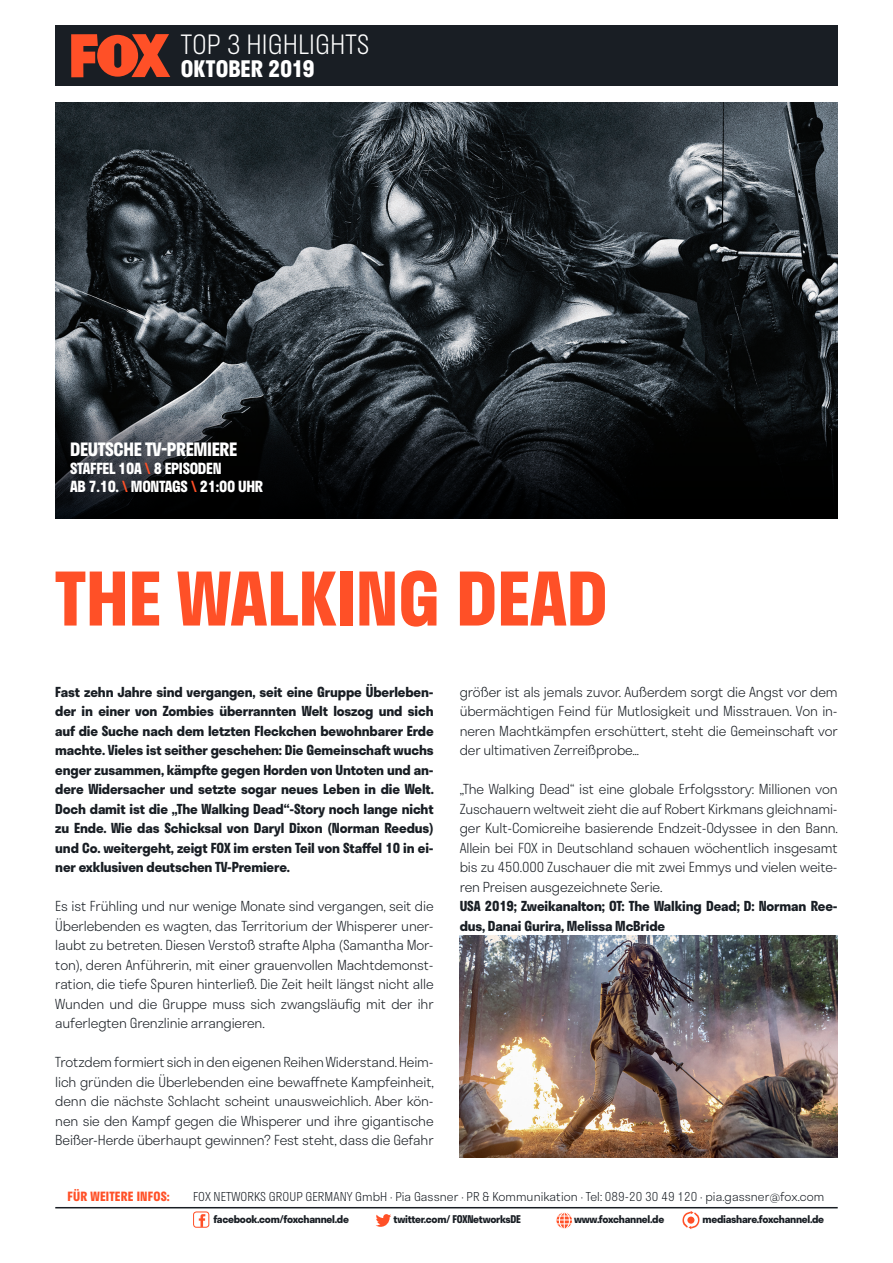
<style>
.page{position:relative;width:893px;height:1263px;background:#fff}
.page>*{position:absolute;margin:0;border:0;box-sizing:border-box;transform-origin:0 0}
.Titel_gross_orange{font:700 72px "Stratos";color:#ff5027}
.Datum{font:300 25.95px "Stratos";color:#fff}
.Datum-2{font:700 22.2px "Stratos";letter-spacing:-.005em;color:#fff}
.Info_Störer{font:700 18px "Stratos";letter-spacing:-.02em;color:#fff}
.Info_Störer-2{font:700 15px "Stratos";letter-spacing:-.02em;color:#fff}
.Einleitung{font:300 13.5px/19.5px "Stratos";letter-spacing:-.01em;color:#191e24;text-align:justify}
.Einleitung-2{font:700 13.5px/19.5px "Stratos";letter-spacing:-.01em;color:#191e24;text-align:justify}
.t1{font:700 12.45px "Stratos";letter-spacing:.015em;color:#ff5027}
.t2{font:300 12px "Stratos";letter-spacing:.005em;color:#191e24}
.t3{font:700 10.5px "Stratos";letter-spacing:-.025em;color:#191e24}
.s1{color:#ff5027}
</style>
<div class="page">
<hr style="left:55px;top:1207px;width:783px;height:1px;background:#191e24">
<div style="left:193px;top:1211px;width:16px;height:17px;border:1px solid #ff5027;border-radius:3px"></div>
<svg style="left:199px;top:1214px;width:6px;height:13px"></svg>
<svg style="left:376px;top:1214px;width:15px;height:13px"></svg>
<svg style="left:682px;top:1211px;width:18px;height:18px"></svg>
<div style="left:687px;top:1216px;width:7px;height:8px;background:#ff5027;border-radius:50%"></div>
<div style="left:555px;top:1212px;width:18px;height:17px;border:1px solid #fff;border-radius:50%"></div>
<svg style="left:556px;top:1212px;width:17px;height:17px"></svg>
<img style="left:55px;top:102px;width:783px;height:305px">
<svg style="left:55px;top:407px;width:783px;height:111px;background:#0f1214"></svg>
<img style="left:460px;top:935px;width:378px;height:223px">
<div style="left:55px;top:26px;width:783px;height:60px;background:#191e24"></div>
<svg style="left:71px;top:34px;width:99px;height:43px;background:#ba4126"></svg>
<p class="Datum" style="left:181px;top:23px;width:190px">TOP 3 HIGHLIGHTS</p>
<p class="Datum-2" style="left:181px;top:51px;width:135px">OKTOBER 2019</p>
<p class="Info_Störer" style="left:70px;top:435px;width:169px">DEUTSCHE TV-PREMIERE</p>
<p class="Info_Störer-2" style="left:70px;top:456px;width:153px">STAFFEL 10A <span class="s1">\</span> 8 EPISODEN</p>
<p class="Info_Störer-2" style="left:70px;top:474px;width:195px">AB 7.10. <span class="s1">\</span> MONTAGS <span class="s1">\</span> 21:00 UHR</p>
<p class="Titel_gross_orange" style="left:55px;top:541px;width:554px">THE WALKING DEAD</p>
<p class="Einleitung-2" style="left:55px;top:682px;width:380px">Fast zehn Jahre sind vergangen, seit eine Gruppe Überleben&shy;der in einer von Zombies überrannten Welt loszog und sich auf die Suche nach dem letzten Fleckchen bewohnbarer Erde machte. Vieles ist seither geschehen: Die Gemeinschaft wuchs enger zusammen, kämpfte gegen Horden von Untoten und an&shy;dere Widersacher und setzte sogar neues Leben in die Welt.<br>Doch damit ist die „The Walking Dead“-Story noch lange nicht zu Ende. Wie das Schicksal von Daryl Dixon (Norman Reedus) und Co. weitergeht, zeigt FOX im ersten Teil von Staffel 10 in ei&shy;ner exklusiven deutschen TV-Premiere.</p>
<p class="Einleitung" style="left:55px;top:896px;width:380px">Es ist Frühling und nur wenige Monate sind vergangen, seit die Überlebenden es wagten, das Territorium der Whisperer uner&shy;laubt zu betreten. Diesen Verstoß strafte Alpha (Samantha Mor&shy;ton), deren Anführerin, mit einer grauenvollen Machtdemonst&shy;ration, die tiefe Spuren hinterließ. Die Zeit heilt längst nicht alle Wunden und die Gruppe muss sich zwangsläufig mit der ihr auferlegten Grenzlinie arrangieren.</p>
<p class="Einleitung" style="left:55px;top:1052px;width:380px">Trotzdem formiert sich in den eigenen Reihen Widerstand. Heim&shy;lich gründen die Überlebenden eine bewaffnete Kampfeinheit, denn die nächste Schlacht scheint unausweichlich. Aber kön&shy;nen sie den Kampf gegen die Whisperer und ihre gigantische Beißer-Herde überhaupt gewinnen? Fest steht, dass die Gefahr</p>
<p class="Einleitung" style="left:460px;top:682px;width:380px">größer ist als jemals zuvor. Außerdem sorgt die Angst vor dem übermächtigen Feind für Mutlosigkeit und Misstrauen. Von in&shy;neren Machtkämpfen erschüttert, steht die Gemeinschaft vor der ultimativen Zerreißprobe…</p>
<p class="Einleitung" style="left:460px;top:779px;width:380px">„The Walking Dead“ ist eine globale Erfolgsstory: Millionen von Zuschauern weltweit zieht die auf Robert Kirkmans gleichnami&shy;ger Kult-Comicreihe basierende Endzeit-Odyssee in den Bann.<br>Allein bei FOX in Deutschland schauen wöchentlich insgesamt bis zu 450.000 Zuschauer die mit zwei Emmys und vielen weite&shy;ren Preisen ausgezeichnete Serie.</p>
<p class="Einleitung-2" style="left:460px;top:896px;width:379px">USA 2019; Zweikanalton; OT: The Walking Dead; D: Norman Ree&shy;dus, Danai Gurira, Melissa McBride</p>
<p class="t1" style="left:68px;top:1186px;width:104px">FÜR WEITERE INFOS:</p>
<p class="t2" style="left:193px;top:1186px;width:633px">FOX NETWORKS GROUP GERMANY GmbH · Pia Gassner · PR &amp; Kommunikation · Tel: 089-20 30 49 120 · pia.gassner@fox.com</p>
<p class="t3" style="left:213px;top:1211px;width:137px">facebook.com/foxchannel.de</p>
<p class="t3" style="left:394px;top:1211px;width:129px">twitter.com/ FOXNetworksDE</p>
<p class="t3" style="left:574px;top:1211px;width:92px">www.foxchannel.de</p>
<p class="t3" style="left:702px;top:1211px;width:123px">mediashare.foxchannel.de</p>
</div>
